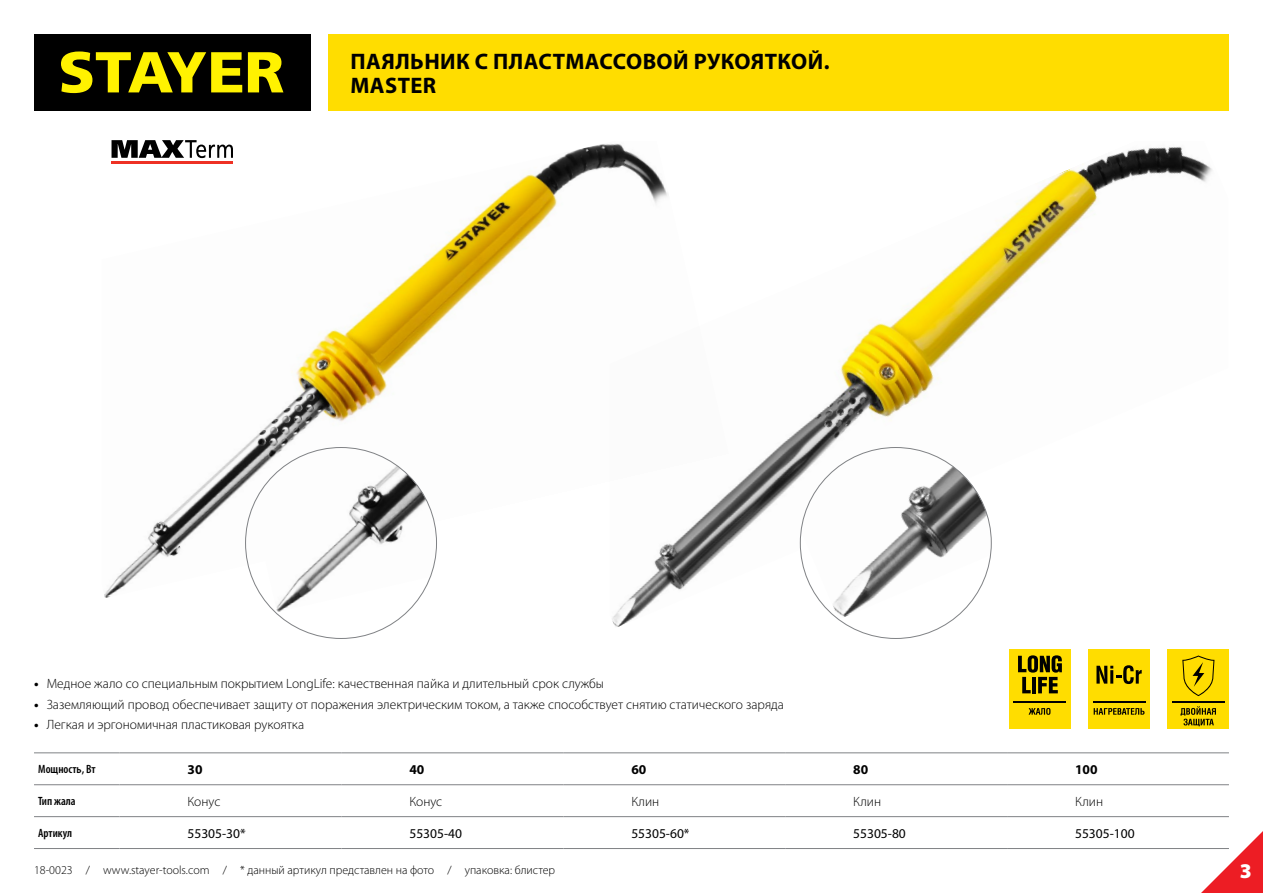
<style>
.page{position:relative;width:1263px;height:893px;background:#fff}
.page>*{position:absolute;margin:0;border:0;box-sizing:border-box;transform-origin:0 0}
.t1{font:700 22.5px/24px "Myriad Pro";letter-spacing:.02em;color:#000}
.t2{font:900 21px "Myriad Pro";color:#fff}
.t3{font:300 13.5px "Myriad Pro";color:#000}
.t4{font:13.5px "Myriad Pro";color:#000}
.t5{font:700 13.5px "Myriad Pro";color:#000}
.t6{font:300 12px "Myriad Pro";color:#000}
.t7{font:600 condensed 12px "Myriad Pro";color:#000}
.s1{font-weight:700}
</style>
<div class="page">
<div style="left:1088px;top:649px;width:62px;height:80px;background:#fd0"></div>
<svg style="left:1096px;top:665px;width:46px;height:19px"></svg>
<svg style="left:1094px;top:708px;width:50px;height:7px"></svg>
<hr style="left:1093px;top:702px;width:52px;height:1px;background:#000">
<svg style="left:112px;top:140px;width:85px;height:1px"></svg>
<hr style="left:34px;top:753px;width:85px;height:1px;background:#808285">
<hr style="left:119px;top:753px;width:222px;height:1px;background:#808285">
<hr style="left:341px;top:753px;width:222px;height:1px;background:#808285">
<hr style="left:563px;top:753px;width:222px;height:1px;background:#808285">
<hr style="left:785px;top:753px;width:222px;height:1px;background:#808285">
<hr style="left:1007px;top:753px;width:222px;height:1px;background:#808285">
<hr style="left:34px;top:784px;width:85px;height:1px;background:#808285">
<hr style="left:34px;top:816px;width:85px;height:1px;background:#808285">
<hr style="left:34px;top:848px;width:85px;height:1px;background:#808285">
<hr style="left:119px;top:784px;width:222px;height:1px;background:#808285">
<hr style="left:341px;top:784px;width:222px;height:1px;background:#808285">
<hr style="left:563px;top:784px;width:222px;height:1px;background:#808285">
<hr style="left:785px;top:784px;width:222px;height:1px;background:#808285">
<hr style="left:1007px;top:784px;width:222px;height:1px;background:#808285">
<hr style="left:119px;top:816px;width:222px;height:1px;background:#808285">
<hr style="left:341px;top:816px;width:222px;height:1px;background:#808285">
<hr style="left:563px;top:816px;width:222px;height:1px;background:#808285">
<hr style="left:785px;top:816px;width:222px;height:1px;background:#808285">
<hr style="left:1007px;top:816px;width:222px;height:1px;background:#808285">
<hr style="left:119px;top:848px;width:222px;height:1px;background:#808285">
<hr style="left:341px;top:848px;width:222px;height:1px;background:#808285">
<hr style="left:563px;top:848px;width:222px;height:1px;background:#808285">
<hr style="left:785px;top:848px;width:222px;height:1px;background:#808285">
<hr style="left:1007px;top:848px;width:222px;height:1px;background:#808285">
<svg style="left:1201px;top:831px;width:62px;height:62px"></svg>
<div style="left:328px;top:34px;width:901px;height:77px;background:#fd0"></div>
<div style="left:34px;top:34px;width:276px;height:77px;background:#000"></div>
<svg style="left:61px;top:51px;width:181px;height:42px"></svg>
<svg style="left:248px;top:52px;width:35px;height:40px"></svg>
<div style="left:1009px;top:649px;width:61px;height:80px;background:#fd0"></div>
<svg style="left:1028px;top:708px;width:22px;height:7px"></svg>
<hr style="left:1014px;top:702px;width:52px;height:1px;background:#000">
<svg style="left:1018px;top:655px;width:44px;height:38px"></svg>
<div style="left:1168px;top:649px;width:61px;height:80px;background:#fd0"></div>
<svg style="left:1182px;top:655px;width:32px;height:41px"></svg>
<svg style="left:1180px;top:706px;width:36px;height:20px"></svg>
<hr style="left:1172px;top:702px;width:52px;height:1px;background:#000">
<img style="left:612px;top:146px;width:600px;height:482px">
<img style="left:104px;top:141px;width:625px;height:457px">
<img style="left:253px;top:447px;width:183px;height:165px">
<div style="left:800px;top:447px;width:191px;height:191px;background:#fff;border-radius:50%"></div>
<img style="left:801px;top:447px;width:190px;height:172px">
<h1 class="t1" style="left:350px;top:48px;width:481px">ПАЯЛЬНИК С ПЛАСТМАССОВОЙ РУКОЯТКОЙ.<br>MASTER</h1>
<p class="t3" style="left:34px;top:676px;width:571px"><span class="s1">•</span> Медное жало со специальным покрытием LongLife: качественная пайка и длительный срок службы</p>
<p class="t3" style="left:34px;top:696px;width:751px"><span class="s1">•</span> Заземляющий провод обеспечивает защиту от поражения электрическим током, а также способствует снятию статического заряда</p>
<p class="t3" style="left:34px;top:717px;width:272px"><span class="s1">•</span> Легкая и эргономичная пластиковая рукоятка</p>
<p class="t7" style="left:38px;top:763px;width:59px">Мощность, Вт</p>
<p class="t5" style="left:188px;top:760px;width:16px">30</p>
<p class="t5" style="left:409px;top:760px;width:16px">40</p>
<p class="t5" style="left:631px;top:760px;width:16px">60</p>
<p class="t5" style="left:853px;top:760px;width:16px">80</p>
<p class="t5" style="left:1075px;top:760px;width:24px">100</p>
<p class="t7" style="left:38px;top:795px;width:39px">Тип жала</p>
<p class="t3" style="left:188px;top:793px;width:34px">Конус</p>
<p class="t3" style="left:409px;top:793px;width:34px">Конус</p>
<p class="t3" style="left:631px;top:793px;width:29px">Клин</p>
<p class="t3" style="left:853px;top:793px;width:29px">Клин</p>
<p class="t3" style="left:1075px;top:793px;width:29px">Клин</p>
<p class="t7" style="left:38px;top:826px;width:35px">Артикул</p>
<p class="t4" style="left:188px;top:825px;width:60px">55305-30*</p>
<p class="t4" style="left:409px;top:825px;width:54px">55305-40</p>
<p class="t4" style="left:631px;top:825px;width:60px">55305-60*</p>
<p class="t4" style="left:853px;top:825px;width:54px">55305-80</p>
<p class="t4" style="left:1075px;top:825px;width:61px">55305-100</p>
<p class="t6" style="left:34px;top:862px;width:523px">18-0023 / www.stayer-tools.com / * данный артикул представлен на фото / упаковка: блистер</p>
<h2 class="t2" style="left:1240px;top:856px;width:14px">3</h2>
</div>
